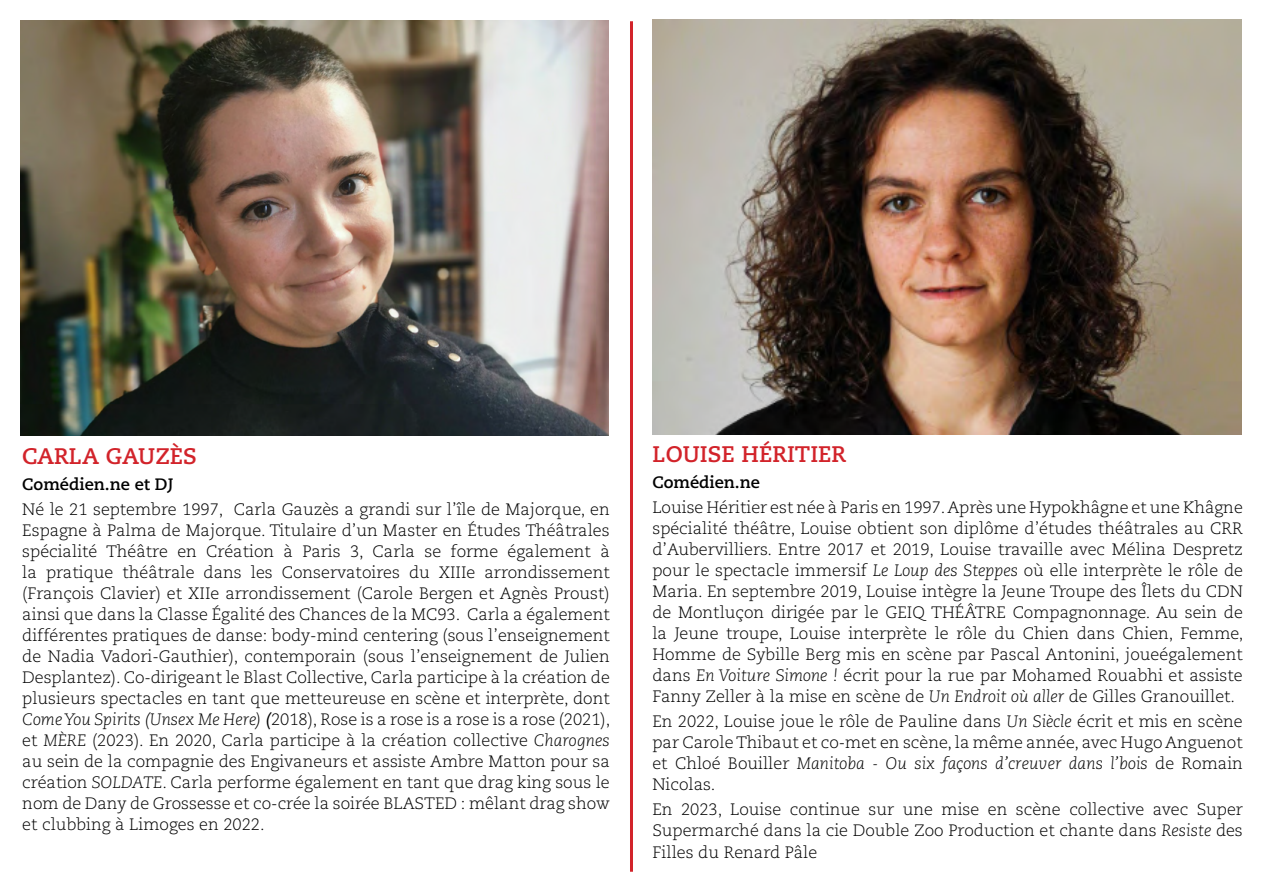
<style>
.page{position:relative;width:1263px;height:893px;background:#fff}
.page>*{position:absolute;margin:0;border:0;box-sizing:border-box;transform-origin:0 0}
.t1{font:700 22.5px "Caecilia LT Std";color:#d2232a}
.t2{font:300 16.5px/21px "Caecilia LT Std";color:#000;text-align:justify}
.t3{font:700 16.5px "Caecilia LT Std";color:#000}
.s1{font-style:italic}
.s2{font-weight:400;font-style:italic}
</style>
<div class="page">
<hr style="left:630px;top:21px;width:3px;height:851px;background:#d2232a">
<img style="left:652px;top:20px;width:589px;height:414px">
<img style="left:21px;top:21px;width:587px;height:415px">
<h1 class="t1" style="left:22px;top:443px;width:176px">CARLA GAUZÈS</h1>
<p class="t3" style="left:22px;top:474px;width:152px">COMÉDIEN.NE ET DJ</p>
<p class="t2" style="left:22px;top:499px;width:590px">Né le 21 septembre 1997, Carla Gauzès a grandi sur l’île de Majorque, en Espagne à Palma de Majorque. Titulaire d’un Master en Études Théâtrales spécialité Théâtre en Création à Paris 3, Carla se forme également à la pratique théâtrale dans les Conservatoires du XIIIe arrondissement (François Clavier) et XIIe arrondissement (Carole Bergen et Agnès Proust) ainsi que dans la Classe Égalité des Chances de la MC93. Carla a également différentes pratiques de danse: body-mind centering (sous l’enseignement de Nadia Vadori-Gauthier), contemporain (sous l’enseignement de Julien Desplantez). Co-dirigeant le Blast Collective, Carla participe à la création de plusieurs spectacles en tant que metteureuse en scène et interprète, dont <span class="s1">Come You Spirits (Unsex Me Here)</span> <span class="s2">(</span>2018), Rose is a rose is a rose is a rose (2021), et <span class="s1">MÈRE</span> (2023). En 2020, Carla participe à la création collective <span class="s1">Charognes </span>au sein de la compagnie des Engivaneurs et assiste Ambre Matton pour sa création <span class="s1">SOLDATE</span>. Carla performe également en tant que drag king sous le nom de Dany de Grossesse et co-crée la soirée BLASTED : mêlant drag show et clubbing à Limoges en 2022.</p>
<h1 class="t1" style="left:652px;top:441px;width:190px">LOUISE HÉRITIER</h1>
<p class="t3" style="left:652px;top:472px;width:109px">COMÉDIEN.NE</p>
<p class="t2" style="left:652px;top:497px;width:593px">Louise Héritier est née à Paris en 1997. Après une Hypokhâgne et une Khâgne spécialité théâtre, Louise obtient son diplôme d’études théâtrales au CRR d’Aubervilliers. Entre 2017 et 2019, Louise travaille avec Mélina Despretz pour le spectacle immersif <span class="s1">Le Loup des Steppes</span> où elle interprète le rôle de Maria. En septembre 2019, Louise intègre la Jeune Troupe des Îlets du CDN de Montluçon dirigée par le GEIQ THÉÂTRE Compagnonnage. Au sein de la Jeune troupe, Louise interprète le rôle du Chien dans Chien, Femme, Homme de Sybille Berg mis en scène par Pascal Antonini, joueégalement dans <span class="s1">En Voiture Simone !</span> écrit pour la rue par Mohamed Rouabhi et assiste Fanny Zeller à la mise en scène de <span class="s1">Un Endroit où aller</span> de Gilles Granouillet.</p>
<p class="t2" style="left:652px;top:711px;width:592px">En 2022, Louise joue le rôle de Pauline dans <span class="s1">Un Siècle</span> écrit et mis en scène par Carole Thibaut et co-met en scène, la même année, avec Hugo Anguenot et Chloé Bouiller <span class="s1">Manitoba - Ou six façons d’creuver dans l’bois</span> de Romain Nicolas.</p>
<p class="t2" style="left:652px;top:800px;width:592px">En 2023, Louise continue sur une mise en scène collective avec Super Supermarché dans la cie Double Zoo Production et chante dans <span class="s1">Resiste</span> des Filles du Renard Pâle</p>
</div>
